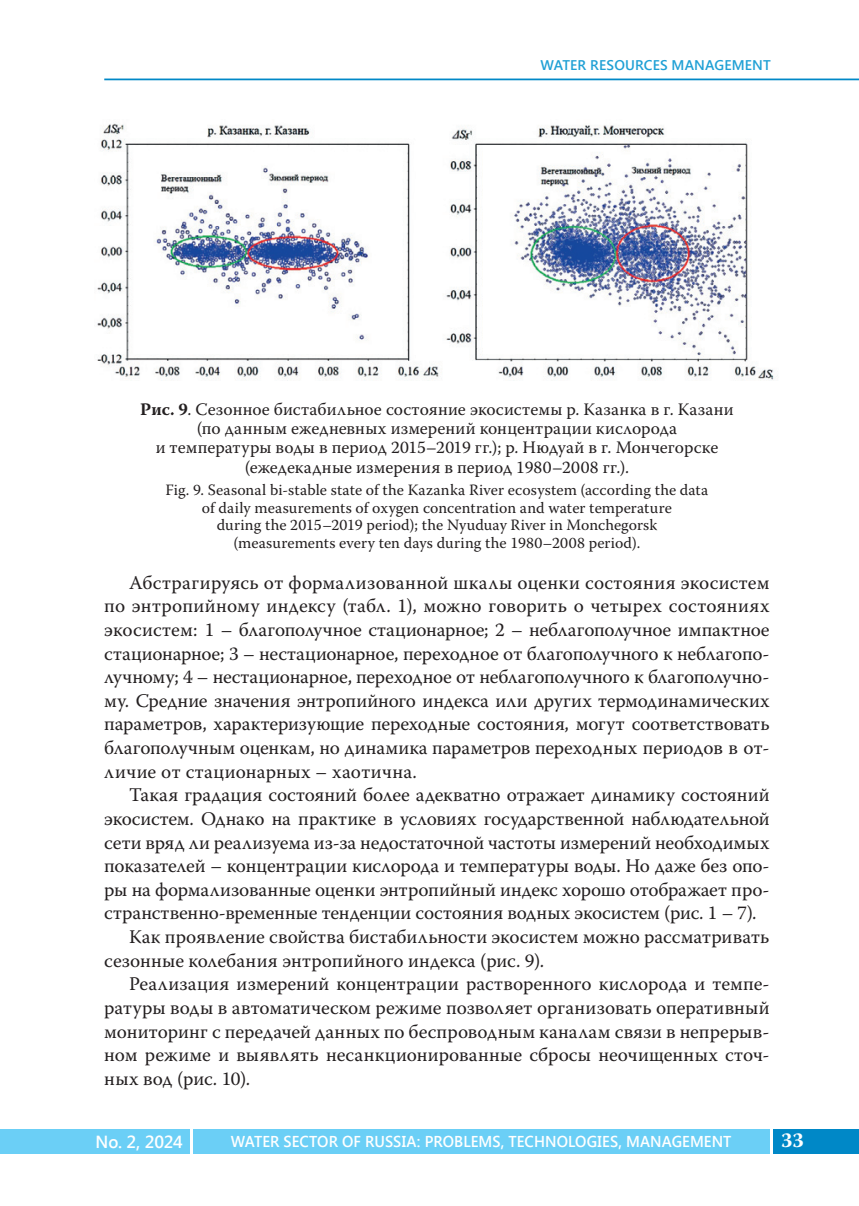
<style>
.page{position:relative;width:859px;height:1206px;background:#fff}
.page>*{position:absolute;margin:0;border:0;box-sizing:border-box;transform-origin:0 0}
.t1{font:700 21px "Warnock Pro";color:#fff}
.t2{font:19.25px "Warnock Pro";color:#231f20}
.t3{font:19.25px "Warnock Pro";letter-spacing:-.02em;color:#231f20}
.t4{font:19.25px "Warnock Pro";letter-spacing:.02em;color:#231f20}
.t5{font:17.5px/19.2px "Warnock Pro";letter-spacing:.005em;color:#231f20;text-align:center}
.t6{font:600 17.5px "Segoe UI";letter-spacing:-.02em;color:#fff;scale:.96 1}
.t7{font:15.75px/17.5px "Warnock Pro";letter-spacing:.005em;color:#231f20;text-align:center}
.t8{font:600 15.75px "Segoe UI";letter-spacing:.005em;color:#fff;scale:.95 1}
.t9{font:600 14px "Segoe UI";letter-spacing:.01em;color:#1fa0d5}
.s1{font-weight:700}
</style>
<div class="page">
<div style="left:193px;top:1128px;width:576px;height:25px;background:#6bcff6"></div>
<div style="left:772px;top:1128px;width:86px;height:25px;background:#0088c7"></div>
<div style="left:0;top:1128px;width:189px;height:25px;background:#6bcff6"></div>
<hr style="left:104px;top:79px;width:754px;height:1px;background:#0088c7">
<img style="left:97px;top:123px;width:677px;height:258px">
<p class="t9" style="left:540px;top:55px;width:232px">WATER RESOURCES MANAGEMENT</p>
<p class="t5" style="left:140px;top:401px;width:595px"><span class="s1">Рис. 9</span>. Сезонное бистабильное состояние экосистемы р. Казанка в г. Казани (по данным ежедневных измерений концентрации кислорода<br>и температуры воды в период 2015–2019 гг.); р. Нюдуай в г. Мончегорске (ежедекадные измерения в период 1980–2008 гг.).</p>
<p class="t7" style="left:165px;top:482px;width:544px">Fig. 9. Seasonal bi-stable state of the Kazanka River ecosystem (according the data of daily measurements of oxygen concentration and water temperature<br>during the 2015–2019 period); the Nyuduay River in Monchegorsk (measurements every ten days during the 1980–2008 period).</p>
<p class="t2" style="left:129px;top:575px;width:641px">Абстрагируясь от формализованной шкалы оценки состояния экосистем</p>
<p class="t2" style="left:104px;top:598px;width:666px">по энтропийному индексу (табл. 1), можно говорить о четырех состояниях</p>
<p class="t2" style="left:104px;top:622px;width:666px">экосистем: 1 – благополучное стационарное; 2 – неблагополучное импактное</p>
<p class="t3" style="left:104px;top:645px;width:666px">стационарное; 3 – нестационарное, переходное от благополучного к неблагопо-</p>
<p class="t3" style="left:104px;top:669px;width:666px">лучному; 4 – нестационарное, переходное от неблагополучного к благополучно-</p>
<p class="t2" style="left:104px;top:693px;width:666px">му. Средние значения энтропийного индекса или других термодинамических</p>
<p class="t2" style="left:104px;top:716px;width:666px">параметров, характеризующие переходные состояния, могут соответствовать</p>
<p class="t2" style="left:104px;top:740px;width:666px">благополучным оценкам, но динамика параметров переходных периодов в от-</p>
<p class="t4" style="left:104px;top:763px;width:314px">личие от стационарных – хаотична.</p>
<p class="t2" style="left:129px;top:787px;width:641px">Такая градация состояний более адекватно отражает динамику состояний</p>
<p class="t2" style="left:104px;top:811px;width:666px">экосистем. Однако на практике в условиях государственной наблюдательной</p>
<p class="t2" style="left:104px;top:834px;width:666px">сети вряд ли реализуема из-за недостаточной частоты измерений необходимых</p>
<p class="t2" style="left:104px;top:858px;width:666px">показателей – концентрации кислорода и температуры воды. Но даже без опо-</p>
<p class="t2" style="left:104px;top:882px;width:666px">ры на формализованные оценки энтропийный индекс хорошо отображает про-</p>
<p class="t2" style="left:104px;top:905px;width:653px">странственно-временные тенденции состояния водных экосистем (рис. 1 – 7).</p>
<p class="t2" style="left:129px;top:929px;width:641px">Как проявление свойства бистабильности экосистем можно рассматривать</p>
<p class="t2" style="left:104px;top:952px;width:441px">сезонные колебания энтропийного индекса (рис. 9).</p>
<p class="t2" style="left:129px;top:976px;width:641px">Реализация измерений концентрации растворенного кислорода и темпе-</p>
<p class="t2" style="left:104px;top:1000px;width:666px">ратуры воды в автоматическом режиме позволяет организовать оперативный</p>
<p class="t2" style="left:104px;top:1023px;width:666px">мониторинг с передачей данных по беспроводным каналам связи в непрерыв-</p>
<p class="t2" style="left:104px;top:1047px;width:666px">ном режиме и выявлять несанкционированные сбросы неочищенных сточ-</p>
<p class="t2" style="left:104px;top:1071px;width:147px">ных вод (рис. 10).</p>
<p class="t6" style="left:96px;top:1128px;width:92px">No. 2, 2024</p>
<p class="t8" style="left:231px;top:1129px;width:528px">WATER SECTOR OF RUSSIA: PROBLEMS, TECHNOLOGIES, MANAGEMENT</p>
<p class="t1" style="left:780px;top:1132px;width:24px">33</p>
</div>
